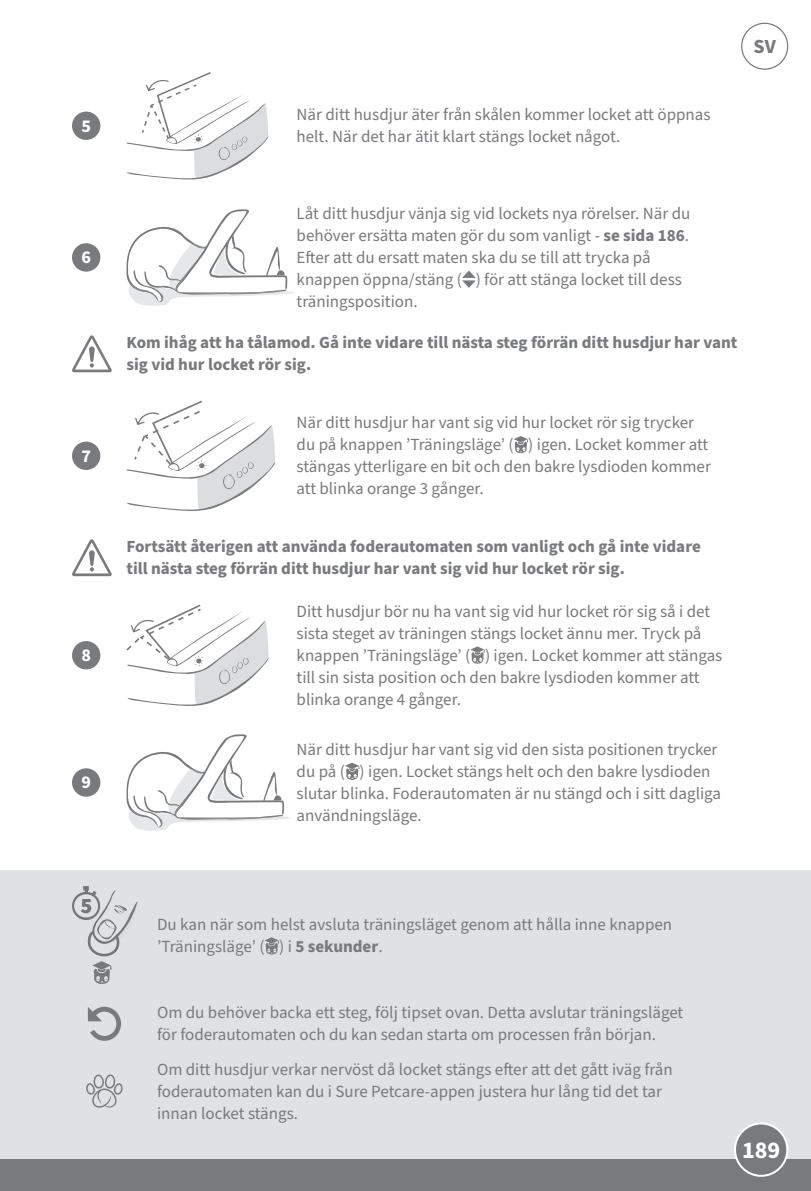
<style>
.page{position:relative;width:811px;height:1191px;background:#fff}
.page>*{position:absolute;margin:0;border:0;box-sizing:border-box;transform-origin:0 0}
.t1{font:700 24px "Source Sans Pro";color:#fff}
.t2{font:700 20px "Source Sans Pro";color:#787a7d}
.Numbers_9p_white{font:700 18px "Source Sans Pro";color:#fff}
.Body_Text{font:17px/22px "Source Sans Pro";color:#787a7d}
.Body_Text-2{font:700 17px/22px "Source Sans Pro";color:#787a7d}
.s1{font-weight:700}
</style>
<div class="page">
<div style="left:0;top:1083px;width:811px;height:79px;background:#e0e1e3"></div>
<div style="left:0;top:1159px;width:811px;height:32px;background:#787a7d"></div>
<div style="left:741px;top:23px;width:47px;height:47px;border:1px solid #787a7d;border-radius:50%"></div>
<div style="left:735px;top:1123px;width:52px;height:52px;background:#787a7d;border-radius:50%"></div>
<div style="left:734px;top:1122px;width:54px;height:54px;border:2px solid #fff;border-radius:50%"></div>
<div style="left:0;top:870px;width:811px;height:248px;background:#e0e1e3"></div>
<div style="left:72px;top:112px;width:28px;height:28px;background:#787a7d;border-radius:50%"></div>
<svg style="left:126px;top:72px;width:142px;height:108px"></svg>
<div style="left:72px;top:243px;width:28px;height:29px;background:#787a7d;border-radius:50%"></div>
<svg style="left:126px;top:209px;width:168px;height:96px"></svg>
<svg style="left:462px;top:270px;width:14px;height:18px"></svg>
<svg style="left:72px;top:335px;width:40px;height:37px"></svg>
<div style="left:72px;top:441px;width:28px;height:29px;background:#787a7d;border-radius:50%"></div>
<svg style="left:126px;top:401px;width:149px;height:110px"></svg>
<svg style="left:514px;top:436px;width:14px;height:17px"></svg>
<svg style="left:72px;top:539px;width:40px;height:37px"></svg>
<div style="left:72px;top:641px;width:28px;height:28px;background:#787a7d;border-radius:50%"></div>
<svg style="left:126px;top:604px;width:143px;height:102px"></svg>
<svg style="left:470px;top:646px;width:15px;height:17px"></svg>
<div style="left:72px;top:768px;width:28px;height:28px;background:#787a7d;border-radius:50%"></div>
<svg style="left:126px;top:734px;width:165px;height:96px"></svg>
<svg style="left:345px;top:762px;width:14px;height:18px"></svg>
<svg style="left:72px;top:886px;width:66px;height:98px"></svg>
<svg style="left:265px;top:937px;width:14px;height:17px"></svg>
<svg style="left:88px;top:1006px;width:33px;height:34px"></svg>
<svg style="left:86px;top:1074px;width:37px;height:33px"></svg>
<p class="Numbers_9p_white" style="left:81px;top:113px;width:11px">5</p>
<p class="Numbers_9p_white" style="left:81px;top:245px;width:11px">6</p>
<p class="Numbers_9p_white" style="left:81px;top:443px;width:11px">7</p>
<p class="Numbers_9p_white" style="left:81px;top:643px;width:11px">8</p>
<p class="Numbers_9p_white" style="left:81px;top:770px;width:11px">9</p>
<p class="Body_Text" style="left:297px;top:104px;width:415px">När ditt husdjur äter från skålen kommer locket att öppnas helt. När det har ätit klart stängs locket något.</p>
<p class="t2" style="left:753px;top:32px;width:24px">SV</p>
<p class="Body_Text" style="left:297px;top:203px;width:395px">Låt ditt husdjur vänja sig vid lockets nya rörelser. När du behöver ersätta maten gör du som vanligt - <span class="s1">se sida 186</span>.<br>Efter att du ersatt maten ska du se till att trycka på knappen öppna/stäng ( ) för att stänga locket till dess träningsposition.</p>
<p class="Body_Text-2" style="left:126px;top:332px;width:612px">Kom ihåg att ha tålamod. Gå inte vidare till nästa steg förrän ditt husdjur har vant sig vid hur locket rör sig.</p>
<p class="Body_Text" style="left:297px;top:412px;width:416px">När ditt husdjur har vant sig vid hur locket rör sig trycker du på knappen ’Träningsläge’ ( ) igen. Locket kommer att stängas ytterligare en bit och den bakre lysdioden kommer att blinka orange 3 gånger.</p>
<p class="Body_Text-2" style="left:126px;top:536px;width:576px">Fortsätt återigen att använda foderautomaten som vanligt och gå inte vidare till nästa steg förrän ditt husdjur har vant sig vid hur locket rör sig.</p>
<p class="Body_Text" style="left:297px;top:600px;width:427px">Ditt husdjur bör nu ha vant sig vid hur locket rör sig så i det sista steget av träningen stängs locket ännu mer. Tryck på knappen ’Träningsläge’ ( ) igen. Locket kommer att stängas till sin sista position och den bakre lysdioden kommer att blinka orange 4 gånger.</p>
<p class="Body_Text" style="left:297px;top:739px;width:426px">När ditt husdjur har vant sig vid den sista positionen trycker du på ( ) igen. Locket stängs helt och den bakre lysdioden slutar blinka. Foderautomaten är nu stängd och i sitt dagliga användningsläge.</p>
<p class="Body_Text" style="left:157px;top:913px;width:516px">Du kan när som helst avsluta träningsläget genom att hålla inne knappen ’Träningsläge’ ( ) i <span class="s1">5 sekunder</span>.</p>
<p class="Body_Text" style="left:157px;top:1002px;width:528px">Om du behöver backa ett steg, följ tipset ovan. Detta avslutar träningsläget för foderautomaten och du kan sedan starta om processen från början.</p>
<p class="Body_Text" style="left:157px;top:1058px;width:517px">Om ditt husdjur verkar nervöst då locket stängs efter att det gått iväg från foderautomaten kan du i Sure Petcare-appen justera hur lång tid det tar innan locket stängs.</p>
<h1 class="t1" style="left:742px;top:1133px;width:40px">189</h1>
</div>
